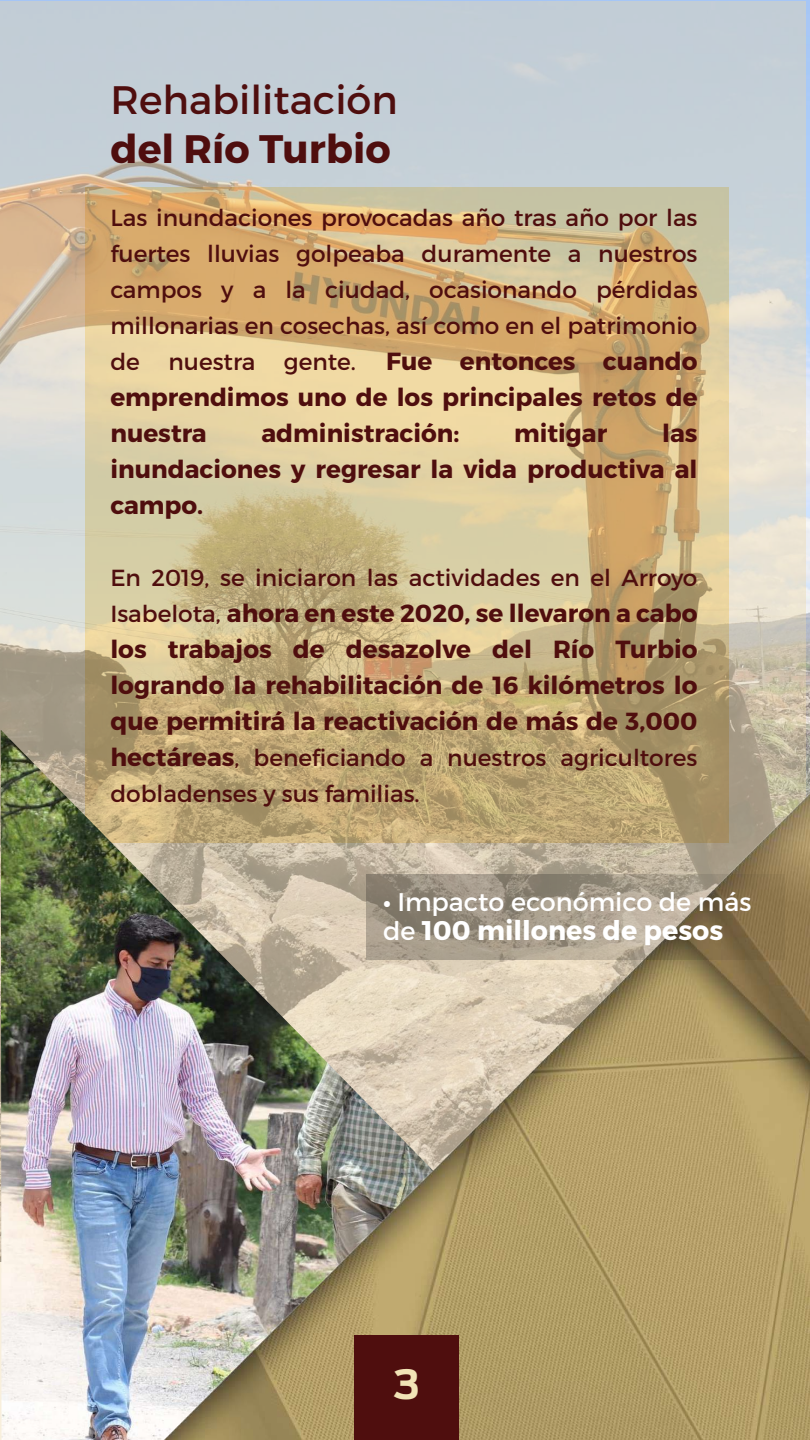
<style>
.page{position:relative;width:810px;height:1440px;background:#fff}
.page>*{position:absolute;margin:0;border:0;box-sizing:border-box;transform-origin:0 0}
.t1{font:700 39.97px "Antenna";color:#f2e3b6}
.t2{font:39.67px "Montserrat";color:#4f0e0e}
.t3{font:700 39.67px "Montserrat";color:#4f0e0e}
.t4{font:700 27px "Montserrat";color:#fff}
.t5{font:25.5px "Montserrat";color:#fff}
.t6{font:700 24.75px/36px "Montserrat";color:#4f0e0e;text-align:justify}
.t7{font:23.25px/36px "Montserrat";color:#4f0e0e;text-align:justify}
.s1{font-weight:400;font-size:23.25px}
.s2{font-weight:700;font-size:24.75px}
.s3{font-weight:600}
.s4{font-weight:400;font-size:25.5px}
</style>
<div class="page">
<img style="left:2px;top:2px;width:808px;height:1438px">
<div style="left:354px;top:1335px;width:105px;height:105px;background:#4f0e0e"></div>
<svg style="left:366px;top:874px;width:418px;height:86px;background:#9a8e79"></svg>
<h2 class="t2" style="left:110px;top:75px;width:289px">Rehabilitación</h2>
<h2 class="t3" style="left:110px;top:125px;width:282px">del Río Turbio</h2>
<p class="t7" style="left:110px;top:199px;width:589px">Las inundaciones provocadas año tras año por las fuertes lluvias golpeaba duramente a nuestros campos y a la ciudad, ocasionando pérdidas millonarias en cosechas, así como en el patrimonio</p>
<p class="t6" style="left:110px;top:343px;width:589px"><span class="s1">de nuestra gente.</span> Fue entonces cuando emprendimos uno de los principales retos de nuestra</p>
<p class="t6" style="left:261px;top:415px;width:200px">administración:</p>
<p class="t6" style="left:514px;top:415px;width:95px">mitigar</p>
<p class="t6" style="left:110px;top:415px;width:589px;text-indent:552px">las inundaciones y regresar la vida productiva al campo.</p>
<p class="t7" style="left:110px;top:559px;width:589px">En 2019, se iniciaron las actividades en el Arroyo</p>
<p class="t6" style="left:110px;top:595px;width:589px"><span class="s1">Isabelota,</span> ahora en este 2020, se llevaron a cabo los trabajos de desazolve del Río Turbio logrando la rehabilitación de 16 kilómetros lo que permitirá la reactivación de más de 3,000</p>
<p class="t7" style="left:110px;top:739px;width:589px"><span class="s2">hectáreas</span>, beneficiando a nuestros agricultores dobladenses y sus familias.</p>
<p class="t5" style="left:383px;top:886px;width:370px"><span class="s3">•</span> Impacto económico de más</p>
<p class="t4" style="left:383px;top:914px;width:342px"><span class="s4">de</span> 100 millones de pesos</p>
<h1 class="t1" style="left:394px;top:1360px;width:27px">3</h1>
</div>
